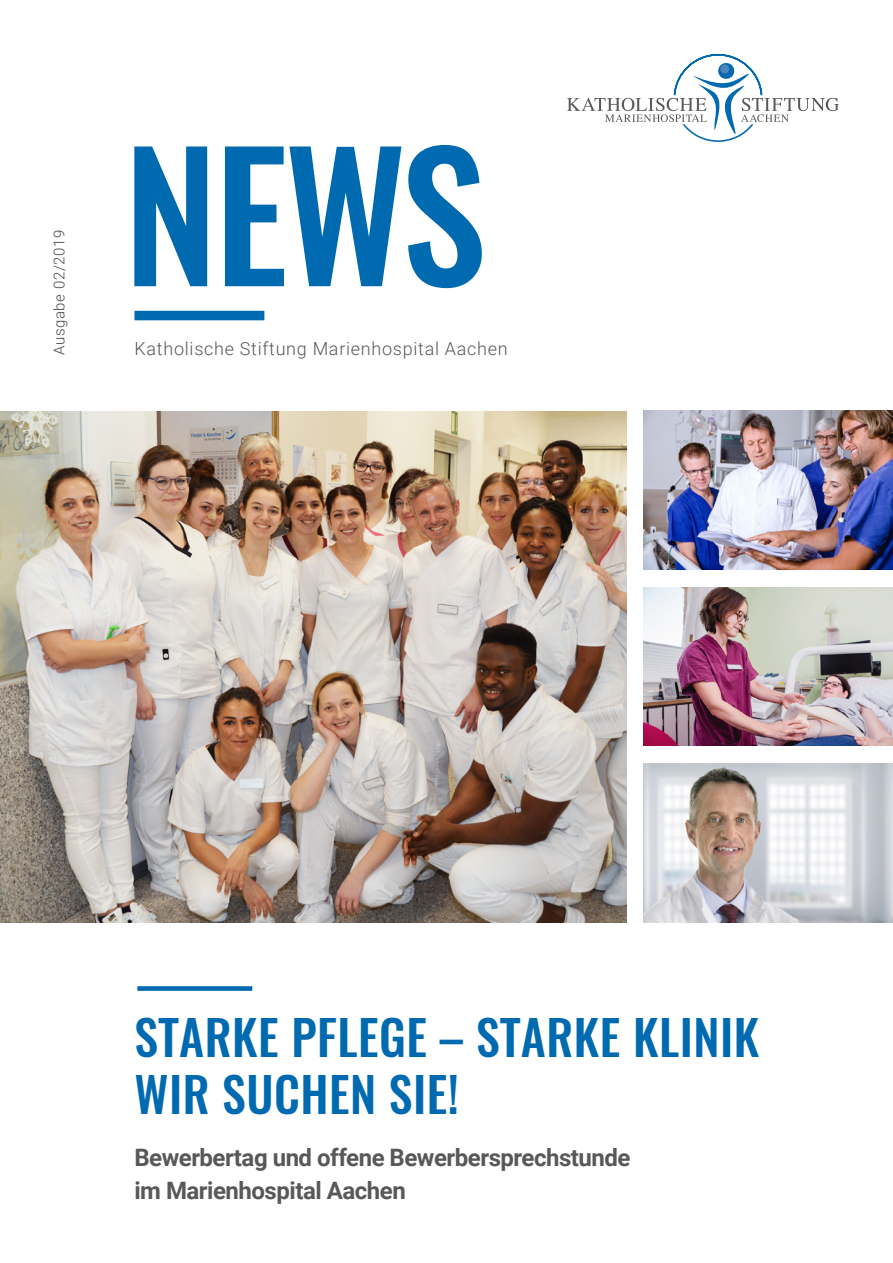
<style>
.page{position:relative;width:893px;height:1263px;background:#fff}
.page>*{position:absolute;margin:0;border:0;box-sizing:border-box;transform-origin:0 0}
.Headline{font:500 48px/57px "Oswald";letter-spacing:.01em;color:#006ab0}
.t1{font:700 24px "Roboto";letter-spacing:-.02em;color:#58585a}
.t2{font:300 18px "Roboto";letter-spacing:.04em;color:#58585a}
.t3{font:300 15px "Roboto";letter-spacing:.04em;color:#4b4b4d}
</style>
<div class="page">
<div style="left:134px;top:311px;width:130px;height:9px;background:#006ab0"></div>
<img style="left:643px;top:587px;width:250px;height:159px">
<img style="left:643px;top:411px;width:250px;height:159px">
<img style="left:643px;top:763px;width:250px;height:159px">
<img style="left:0;top:411px;width:626px;height:511px">
<svg style="left:567px;top:54px;width:272px;height:88px"></svg>
<svg style="left:134px;top:145px;width:348px;height:143px;fill:#006ab0"></svg>
<div style="left:137px;top:986px;width:115px;height:5px;background:#006ab0"></div>
<p class="t3" style="left:49px;top:355px;width:127px;rotate:-90deg">Ausgabe 02/2019</p>
<p class="t2" style="left:134px;top:336px;width:375px">Katholische Stiftung Marienhospital Aachen</p>
<p class="Headline" style="left:134px;top:1011px;width:626px">STARKE PFLEGE – STARKE KLINIK<br>WIR SUCHEN SIE!</p>
<p class="t1" style="left:134px;top:1140px;width:498px">Bewerbertag und offene Bewerbersprechstunde</p>
<p class="t1" style="left:134px;top:1173px;width:273px">im Marienhospital Aachen</p>
</div>
